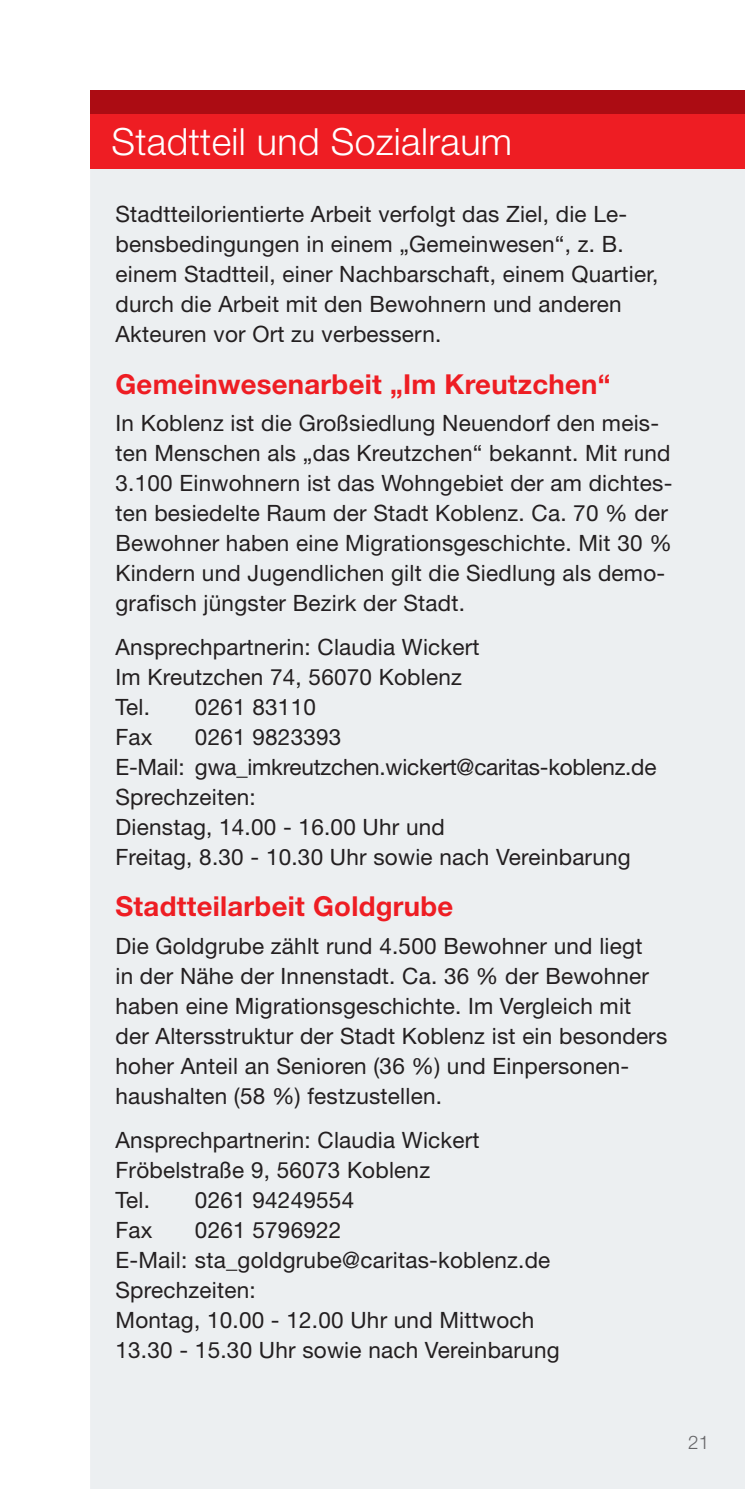
<style>
.page{position:relative;width:745px;height:1489px;background:#fff}
.page>*{position:absolute;margin:0;border:0;box-sizing:border-box;transform-origin:0 0}
.t1{font:300 37.5px "Helvetica Neue";letter-spacing:.01em;color:#fff}
.t2{font:700 27.5px "Helvetica Neue";letter-spacing:.01em;color:#ee1d23}
.t3{font:22.5px/30px "Helvetica Neue";letter-spacing:.01em;color:#231f20}
.t4{font:300 18.75px "Helvetica Neue";color:#231f20}
</style>
<div class="page">
<div style="left:90px;top:169px;width:654px;height:1319px;background:#eceff1"></div>
<div style="left:688px;top:1435px;width:16px;height:13px;background:#eceff1"></div>
<div style="left:90px;top:113px;width:654px;height:56px;background:#ee1d23"></div>
<div style="left:90px;top:90px;width:654px;height:23px;background:#ac0c13"></div>
<h1 class="t1" style="left:111px;top:119px;width:402px">Stadtteil und Sozialraum</h1>
<p class="t3" style="left:115px;top:199px;width:544px">Stadtteilorientierte Arbeit verfolgt das Ziel, die Le&shy;bensbedingungen in einem „Gemeinwesen“, z. B. einem Stadtteil, einer Nachbarschaft, einem Quartier, durch die Arbeit mit den Bewohnern und anderen Akteuren vor Ort zu verbessern.</p>
<p class="t2" style="left:115px;top:367px;width:496px">Gemeinwesenarbeit „Im Kreutzchen“</p>
<p class="t3" style="left:115px;top:407px;width:558px">In Koblenz ist die Großsiedlung Neuendorf den meis&shy;ten Menschen als „das Kreutzchen“ bekannt. Mit rund 3.100 Einwohnern ist das Wohngebiet der am dichtes&shy;ten besiedelte Raum der Stadt Koblenz. Ca. 70 % der Bewohner haben eine Migrationsgeschichte. Mit 30 % Kindern und Jugendlichen gilt die Siedlung als demo&shy;grafisch jüngster Bezirk der Stadt.</p>
<p class="t3" style="left:115px;top:631px;width:365px">Ansprechpartnerin: Claudia Wickert<br>Im Kreutzchen 74, 56070 Koblenz<br>Tel.</p>
<p class="t3" style="left:195px;top:691px;width:122px">0261 83110</p>
<p class="t3" style="left:115px;top:721px;width:39px">Fax</p>
<p class="t3" style="left:115px;top:721px;width:542px;text-indent:79px">0261 9823393<br>E-Mail: gwa_imkreutzchen.wickert@caritas-koblenz.de Sprechzeiten:<br>Dienstag, 14.00 - 16.00 Uhr und<br>Freitag, 8.30 - 10.30 Uhr sowie nach Vereinbarung</p>
<p class="t2" style="left:115px;top:889px;width:339px">Stadtteilarbeit Goldgrube</p>
<p class="t3" style="left:115px;top:930px;width:553px">Die Goldgrube zählt rund 4.500 Bewohner und liegt<br>in der Nähe der Innenstadt. Ca. 36 % der Bewohner haben eine Migrationsgeschichte. Im Vergleich mit der Altersstruktur der Stadt Koblenz ist ein besonders hoher Anteil an Senioren (36 %) und Einpersonen&shy;haushalten (58 %) festzustellen.</p>
<p class="t3" style="left:115px;top:1124px;width:365px">Ansprechpartnerin: Claudia Wickert<br>Fröbelstraße 9, 56073 Koblenz<br>Tel.</p>
<p class="t3" style="left:195px;top:1184px;width:161px">0261 94249554</p>
<p class="t3" style="left:115px;top:1214px;width:39px">Fax</p>
<p class="t3" style="left:115px;top:1214px;width:445px;text-indent:79px">0261 5796922<br>E-Mail: sta_goldgrube@caritas-koblenz.de<br>Sprechzeiten:<br>Montag, 10.00 - 12.00 Uhr und Mittwoch<br>13.30 - 15.30 Uhr sowie nach Vereinbarung</p>
<p class="t4" style="left:687px;top:1430px;width:23px">21</p>
</div>
